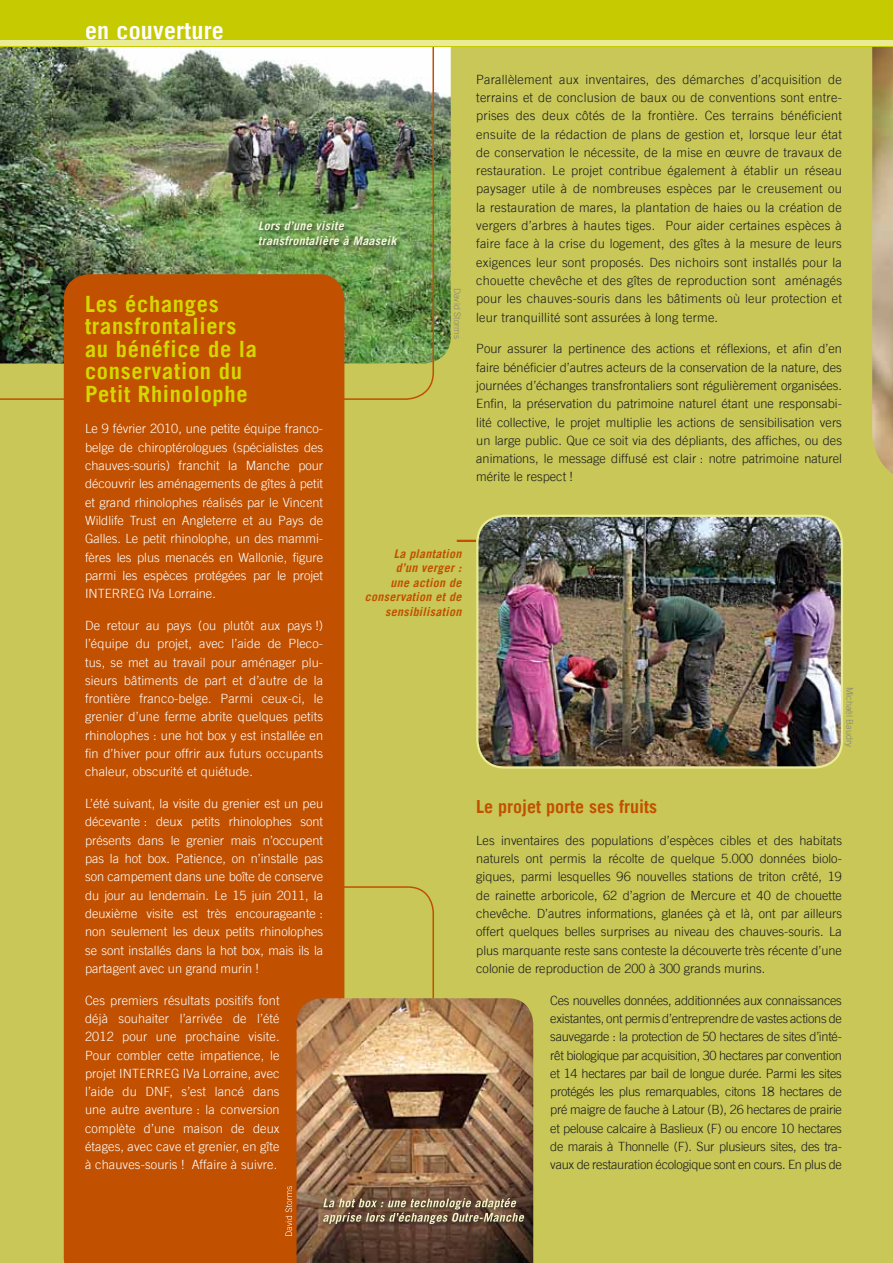
<style>
.page{position:relative;width:893px;height:1263px;background:#c8c757}
.page>*{position:absolute;margin:0;border:0;box-sizing:border-box;transform-origin:0 0}
.t1{font:700 24px "Trade Gothic";letter-spacing:.01em;color:#fff}
.t2{font:700 22.5px/22.5px "Trade Gothic";letter-spacing:.03em;color:#d4d800}
.t3{font:700 18px "Trade Gothic";color:#c15000}
.t4{font:300 12.75px/18.3px "Trade Gothic";color:#1b1c20;text-align:justify}
.t5{font:300 12.75px/18.3px "Trade Gothic";letter-spacing:.005em;color:#fff;text-align:justify}
.t6{font:italic 700 12px/14.4px "Trade Gothic";letter-spacing:.025em;color:#c15000;text-align:right}
.t7{font:italic 700 12px/14.4px "Trade Gothic";letter-spacing:.025em;color:#f7f8d9}
.t8{font:300 9px "Trade Gothic";letter-spacing:.005em;color:#818084}
</style>
<div class="page">
<img style="left:872px;top:46px;width:21px;height:428px">
<img style="left:435px;top:46px;width:16px;height:315px">
<img style="left:0;top:46px;width:435px;height:355px">
<div style="left:64px;top:274px;width:280px;height:989px;background:#c15000"></div>
<div style="left:0;top:0;width:893px;height:46px;background:#c6ca00"></div>
<div style="left:0;top:41px;width:893px;height:5px;background:#eaeb95"></div>
<img style="left:297px;top:998px;width:236px;height:265px">
<div style="left:257px;top:219px;width:146px;height:32px;background:#1b1c20;opacity:.75"></div>
<div style="left:321px;top:1195px;width:210px;height:36px;background:#1b1c20;opacity:.75"></div>
<svg style="left:323px;top:1198px;width:202px;height:26px;background:#836f58"></svg>
<svg style="left:457px;top:540px;width:19px;height:2px"></svg>
<img style="left:478px;top:516px;width:364px;height:250px">
<div style="left:476px;top:515px;width:367px;height:254px;border:2px solid #eaeb95;border-radius:27px"></div>
<svg style="left:285px;top:1186px;width:7px;height:50px"></svg>
<h1 class="t1" style="left:85px;top:15px;width:140px">en couverture</h1>
<p class="t7" style="left:258px;top:219px;width:140px">Lors d’une visite transfrontalière à Maaseik</p>
<h2 class="t2" style="left:85px;top:292px;width:174px">Les échanges transfrontaliers au bénéfice de la conservation du<br>Petit Rhinolophe</h2>
<p class="t5" style="left:85px;top:420px;width:240px">Le 9 février 2010, une petite équipe franco&shy;belge de chiroptérologues (spécialistes des chauves-souris) franchit la Manche pour découvrir les aménagements de gîtes à petit et grand rhinolophes réalisés par le Vincent Wildlife Trust en Angleterre et au Pays de Galles. Le petit rhinolophe, un des mammi&shy;fères les plus menacés en Wallonie, figure parmi les espèces protégées par le projet INTERREG IVa Lorraine.</p>
<p class="t5" style="left:85px;top:616px;width:240px">De retour au pays (ou plutôt aux pays !) l’équipe du projet, avec l’aide de Pleco&shy;tus, se met au travail pour aménager plu&shy;sieurs bâtiments de part et d’autre de la frontière franco-belge. Parmi ceux-ci, le grenier d’une ferme abrite quelques petits rhinolophes : une hot box y est installée en fin d’hiver pour offrir aux futurs occupants chaleur, obscurité et quiétude.</p>
<p class="t5" style="left:85px;top:794px;width:240px">L’été suivant, la visite du grenier est un peu décevante : deux petits rhinolophes sont présents dans le grenier mais n’occupent pas la hot box. Patience, on n’installe pas son campement dans une boîte de conserve du jour au lendemain. Le 15 juin 2011, la deuxième visite est très encourageante : non seulement les deux petits rhinolophes se sont installés dans la hot box, mais ils la partagent avec un grand murin !</p>
<p class="t5" style="left:85px;top:991px;width:196px">Ces premiers résultats positifs font déjà souhaiter l’arrivée de l’été 2012 pour une prochaine visite.<br>Pour combler cette impatience, le projet INTERREG IVa Lorraine, avec l’aide du DNF, s’est lancé dans une autre aventure : la conversion complète d’une maison de deux étages, avec cave et grenier, en gîte à chauves-souris ! Affaire à suivre.</p>
<p class="t8" style="left:463px;top:288px;width:52px;rotate:90deg">David Storms</p>
<p class="t6" style="left:365px;top:546px;width:98px">La plantation<br>d’un verger :<br>une action de conservation et de sensibilisation</p>
<p class="t4" style="left:476px;top:70px;width:367px">Parallèlement aux inventaires, des démarches d’acquisition de terrains et de conclusion de baux ou de conventions sont entre&shy;prises des deux côtés de la frontière. Ces terrains bénéficient ensuite de la rédaction de plans de gestion et, lorsque leur état de conservation le nécessite, de la mise en œuvre de travaux de restauration. Le projet contribue également à établir un réseau paysager utile à de nombreuses espèces par le creusement ou la restauration de mares, la plantation de haies ou la création de vergers d’arbres à hautes tiges. Pour aider certaines espèces à faire face à la crise du logement, des gîtes à la mesure de leurs exigences leur sont proposés. Des nichoirs sont installés pour la chouette chevêche et des gîtes de reproduction sont aménagés pour les chauves-souris dans les bâtiments où leur protection et leur tranquillité sont assurées à long terme.</p>
<p class="t4" style="left:476px;top:339px;width:367px">Pour assurer la pertinence des actions et réflexions, et afin d’en faire bénéficier d’autres acteurs de la conservation de la nature, des journées d’échanges transfrontaliers sont régulièrement organisées.<br>Enfin, la préservation du patrimoine naturel étant une responsabi&shy;lité collective, le projet multiplie les actions de sensibilisation vers un large public. Que ce soit via des dépliants, des affiches, ou des animations, le message diffusé est clair : notre patrimoine naturel mérite le respect !</p>
<p class="t8" style="left:855px;top:686px;width:62px;rotate:90deg">Michaël Baudry</p>
<h3 class="t3" style="left:476px;top:795px;width:182px">Le projet porte ses fruits</h3>
<p class="t4" style="left:476px;top:831px;width:367px">Les inventaires des populations d’espèces cibles et des habitats naturels ont permis la récolte de quelque 5.000 données biolo&shy;giques, parmi lesquelles 96 nouvelles stations de triton crêté, 19 de rainette arboricole, 62 d’agrion de Mercure et 40 de chouette chevêche. D’autres informations, glanées çà et là, ont par ailleurs offert quelques belles surprises au niveau des chauves-souris. La plus marquante reste sans conteste la découverte très récente d’une colonie de reproduction de 200 à 300 grands murins.</p>
<p class="t4" style="left:550px;top:991px;width:293px">Ces nouvelles données, additionnées aux connaissances existantes, ont permis d’entreprendre de vastes actions de sauvegarde : la protection de 50 hectares de sites d’inté&shy;rêt biologique par acquisition, 30 hectares par convention et 14 hectares par bail de longue durée. Parmi les sites protégés les plus remarquables, citons 18 hectares de pré maigre de fauche à Latour (B), 26 hectares de prairie et pelouse calcaire à Baslieux (F) ou encore 10 hectares de marais à Thonnelle (F). Sur plusieurs sites, des tra&shy;vaux de restauration écologique sont en cours. En plus de</p>
</div>
